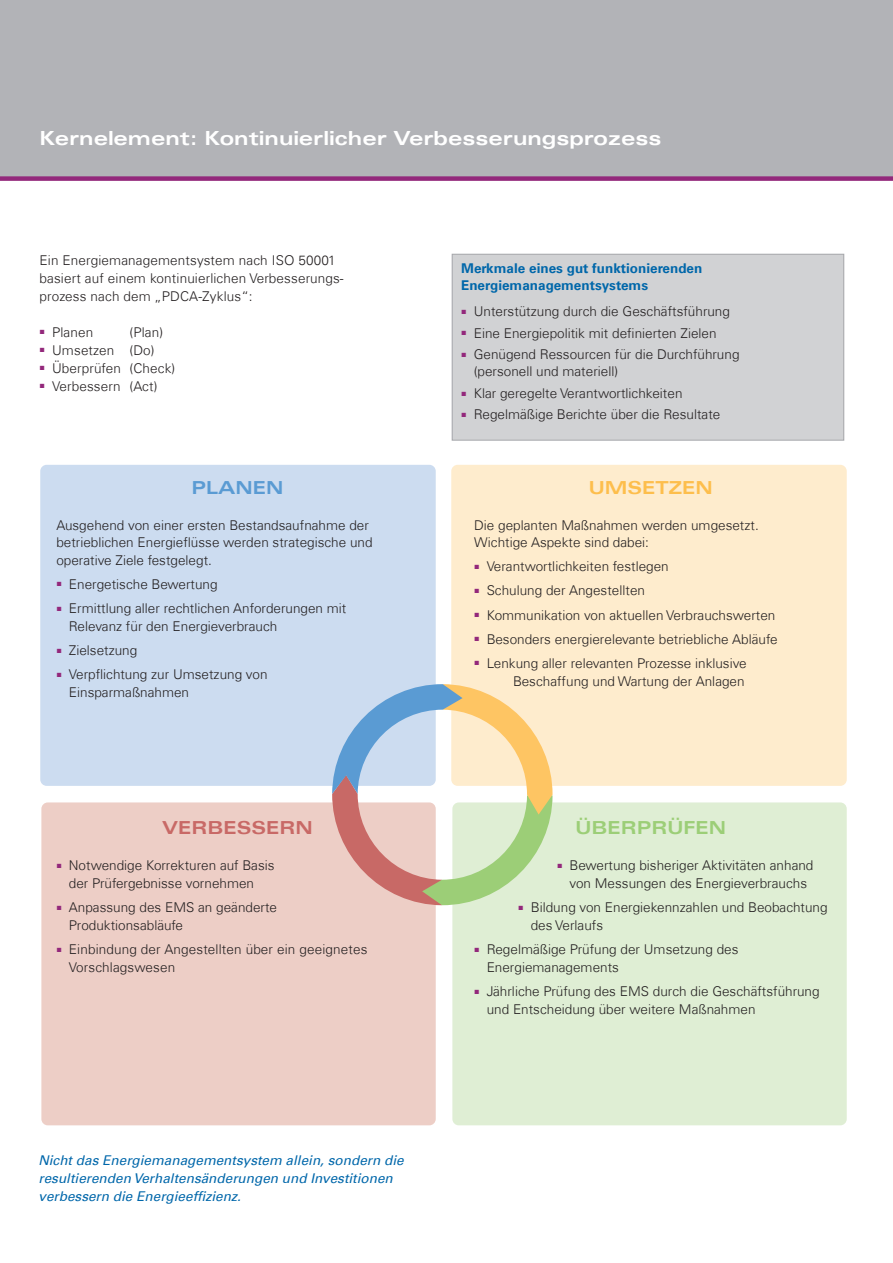
<style>
.page{position:relative;width:893px;height:1263px;background:#fff}
.page>*{position:absolute;margin:0;border:0;box-sizing:border-box;transform-origin:0 0}
.t1{font:19.5px "Univers Com 63 Bold Ext";color:#fff}
.Bunt{font:18px "Univers Com 63 Bold Ext";color:#c86966}
.Bunt-2{font:18px "Univers Com 63 Bold Ext";color:#9cce77}
.Bunt-3{font:18px "Univers Com 63 Bold Ext";color:#fdbe4c}
.Bunt-4{font:18px "Univers Com 63 Bold Ext";color:#5a9bd3}
.Fließ{font:300 13.5px/18px "Univers Com 45";color:#231f20}
.Fließ_Aufzählung{font:300 13.5px/17.2px "Univers Com 45";color:#231f20}
.Fließ_50c60k{font:italic 13.5px/18px "Univers Com 55";color:#0067aa}
.Fließ-2{font:700 13.5px/17.2px "Univers Com 65";color:#0067aa}
</style>
<div class="page">
<div style="left:0;top:0;width:893px;height:179px;background:#b2b3b7"></div>
<div style="left:452px;top:254px;width:392px;height:186px;background:#d1d2d4"></div>
<div style="left:452px;top:254px;width:392px;height:187px;border:1px solid #a8a9ad"></div>
<div style="left:451px;top:465px;width:396px;height:321px;background:#feeccd;border-radius:6px"></div>
<div style="left:452px;top:802px;width:395px;height:323px;background:#dfeed4;border-radius:6px"></div>
<div style="left:40px;top:465px;width:396px;height:321px;background:#ccdcf0;border-radius:6px"></div>
<div style="left:41px;top:802px;width:395px;height:323px;background:#edcec6;border-radius:6px"></div>
<svg style="left:332px;top:684px;width:221px;height:221px"></svg>
<div style="left:0;top:176px;width:893px;height:5px;background:#93287b"></div>
<p class="t1" style="left:40px;top:127px;width:623px">Kernelement: Kontinuierlicher Verbesserungsprozess</p>
<p class="Fließ" style="left:40px;top:251px;width:305px">Ein Energiemanagementsystem nach ISO 50001 basiert auf einem kontinuierlichen Verbesserungs&shy;prozess nach dem „PDCA-Zyklus“:</p>
<p class="Fließ" style="left:40px;top:323px;width:55px"><sup>■</sup> Planen</p>
<p class="Fließ" style="left:130px;top:323px;width:35px">(Plan)</p>
<p class="Fließ" style="left:40px;top:341px;width:117px"><sup>■</sup> Umsetzen (Do)</p>
<p class="Fließ" style="left:40px;top:359px;width:137px"><sup>■</sup> Überprüfen (Check)</p>
<p class="Fließ" style="left:40px;top:377px;width:120px"><sup>■</sup> Verbessern (Act)</p>
<p class="Bunt-4" style="left:191px;top:477px;width:94px">PLANEN</p>
<p class="Fließ" style="left:56px;top:517px;width:318px;line-height:17.2px">Ausgehend von einer ersten Bestandsaufnahme der betrieblichen Energieflüsse werden strategische und operative Ziele festgelegt.</p>
<p class="Fließ" style="left:56px;top:575px;width:163px"><sup>■</sup> Energetische Bewertung</p>
<p class="Fließ" style="left:69px;top:599px;width:279px;text-indent:-13px"><sup>■</sup> Ermittlung aller rechtlichen Anforderungen mit<br>Relevanz für den Energieverbrauch</p>
<p class="Fließ" style="left:56px;top:641px;width:82px"><sup>■</sup> Zielsetzung</p>
<p class="Fließ" style="left:69px;top:665px;width:200px;text-indent:-13px"><sup>■</sup> Verpflichtung zur Umsetzung von<br>Einsparmaßnahmen</p>
<p class="Bunt" style="left:162px;top:817px;width:152px">VERBESSERN</p>
<p class="Fließ" style="left:56px;top:856px;width:220px;text-align:center"><sup>■</sup> Notwendige Korrekturen auf Basis der Prüfergebnisse vornehmen</p>
<p class="Fließ" style="left:69px;top:898px;width:210px;text-indent:-13px"><sup>■</sup> Anpassung des EMS an geänderte<br>Produktionsabläufe</p>
<p class="Fließ" style="left:69px;top:940px;width:300px;text-indent:-13px"><sup>■</sup> Einbindung der Angestellten über ein geeignetes<br>Vorschlagswesen</p>
<p class="Fließ_50c60k" style="left:38px;top:1151px;width:367px">Nicht das Energiemanagementsystem allein, sondern die resultierenden Verhaltensänderungen und Investitionen verbessern die Energieeffizienz.</p>
<p class="Fließ-2" style="left:461px;top:260px;width:243px">Merkmale eines gut funktionierenden<br>Energiemanagementsystems</p>
<p class="Fließ_Aufzählung" style="left:461px;top:303px;width:270px"><sup>■</sup> Unterstützung durch die Geschäftsführung</p>
<p class="Fließ_Aufzählung" style="left:461px;top:324px;width:257px"><sup>■</sup> Eine Energiepolitik mit definierten Zielen</p>
<p class="Fließ_Aufzählung" style="left:474px;top:346px;width:267px;text-indent:-13px"><sup>■</sup> Genügend Ressourcen für die Durchführung (personell und materiell)</p>
<p class="Fließ_Aufzählung" style="left:461px;top:384px;width:223px"><sup>■</sup> Klar geregelte Verantwortlichkeiten</p>
<p class="Fließ_Aufzählung" style="left:461px;top:406px;width:261px"><sup>■</sup> Regelmäßige Berichte über die Resultate</p>
<p class="Bunt-3" style="left:589px;top:477px;width:126px">UMSETZEN</p>
<p class="Fließ" style="left:474px;top:517px;width:286px;line-height:17.2px">Die geplanten Maßnahmen werden umgesetzt.<br>Wichtige Aspekte sind dabei:</p>
<p class="Fließ" style="left:474px;top:558px;width:196px"><sup>■</sup> Verantwortlichkeiten festlegen</p>
<p class="Fließ" style="left:474px;top:582px;width:172px"><sup>■</sup> Schulung der Angestellten</p>
<p class="Fließ" style="left:474px;top:606px;width:303px"><sup>■</sup> Kommunikation von aktuellen Verbrauchswerten</p>
<p class="Fließ" style="left:474px;top:630px;width:305px"><sup>■</sup> Besonders energierelevante betriebliche Abläufe</p>
<p class="Fließ" style="left:474px;top:654px;width:274px;text-align:right"><sup>■</sup> Lenkung aller relevanten Prozesse inklusive<br>Beschaffung und Wartung der Anlagen</p>
<p class="Bunt-2" style="left:575px;top:817px;width:152px">ÜBERPRÜFEN</p>
<p class="Fließ" style="left:557px;top:856px;width:258px;text-align:center"><sup>■</sup> Bewertung bisheriger Aktivitäten anhand von Messungen des Energieverbrauchs</p>
<p class="Fließ" style="left:531px;top:898px;width:298px;text-indent:-13px"><sup>■</sup> Bildung von Energiekennzahlen und Beobachtung des Verlaufs</p>
<p class="Fließ" style="left:487px;top:940px;width:253px;text-indent:-13px"><sup>■</sup> Regelmäßige Prüfung der Umsetzung des<br>Energiemanagements</p>
<p class="Fließ" style="left:487px;top:982px;width:334px;text-indent:-13px"><sup>■</sup> Jährliche Prüfung des EMS durch die Geschäftsführung und Entscheidung über weitere Maßnahmen</p>
</div>
